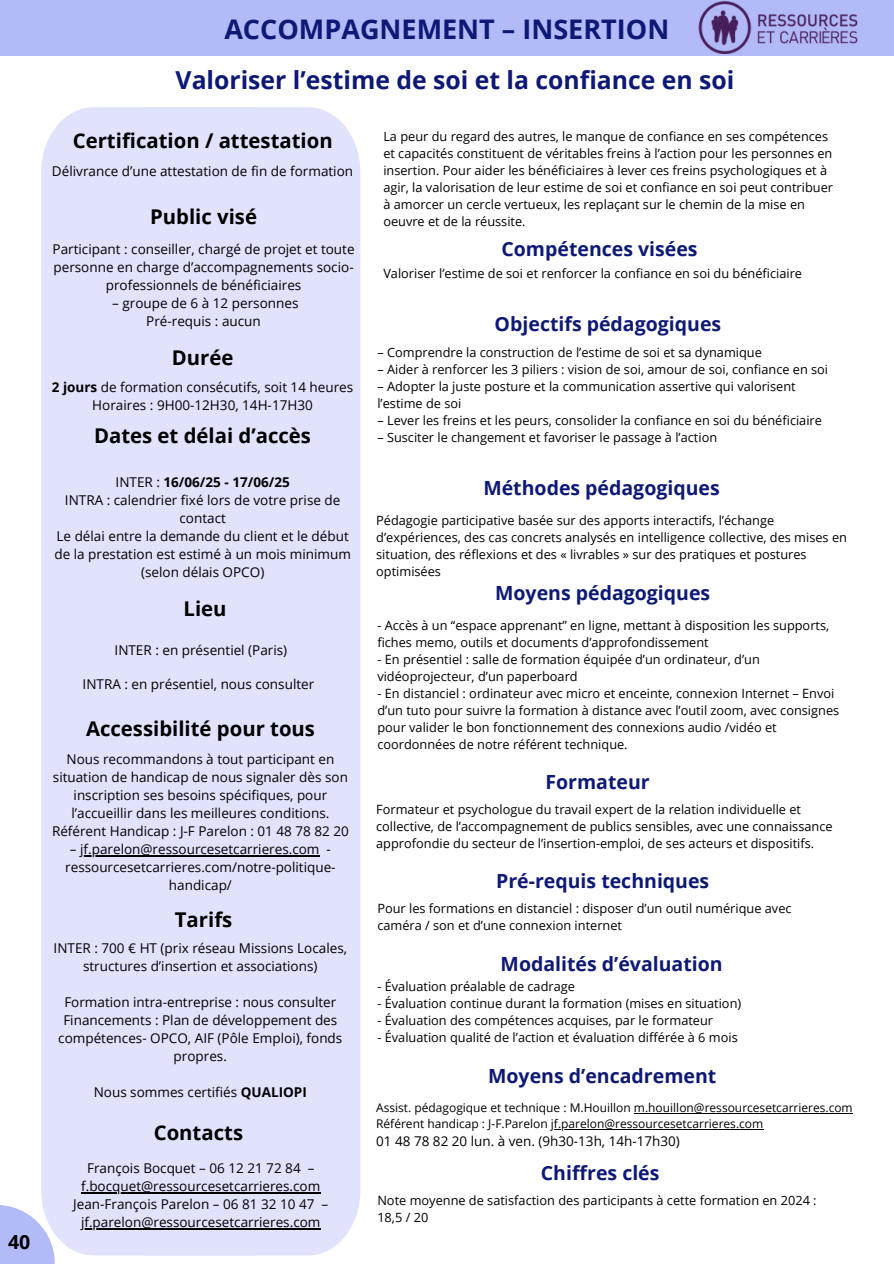
<style>
.page{position:relative;width:894px;height:1264px;background:#fff}
.page>*{position:absolute;margin:0;border:0;box-sizing:border-box;transform-origin:0 0}
.t1{font:700 27px "Open Sans";color:#0e1976}
.t2{font:700 24.75px "Open Sans";color:#0e1976}
.t3{font:700 20.25px "Open Sans";color:#000}
.t4{font:700 19.5px "Open Sans";color:#0e1976}
.t5{font:700 19.5px "Open Sans";color:#000}
.t6{font:13.5px/18px "Open Sans";color:#000;text-align:center}
.t7{font:12.75px/17px "Open Sans";color:#000}
.t8{font:12px/15.9px "Open Sans";color:#000}
.s1{font-weight:700}
</style>
<div class="page">
<div style="left:0;top:0;width:893px;height:55px;background:#b3baf8"></div>
<img style="left:698px;top:2px;width:160px;height:52px">
<svg style="left:304px;top:107px;width:56px;height:1148px;background:#e3e5fd"></svg>
<div style="left:304px;top:122px;width:44px;height:1118px;background:#e1e3fd"></div>
<div style="left:41px;top:107px;width:263px;height:1148px;background:#e1e3fd"></div>
<div style="left:53px;top:122px;width:239px;height:1118px;background:#e1e3fd"></div>
<hr style="left:81px;top:1192px;width:239px;height:1px;background:#000">
<hr style="left:81px;top:1228px;width:239px;height:1px;background:#000">
<hr style="left:80px;top:855px;width:239px;height:1px;background:#000">
<svg style="left:0;top:1204px;width:55px;height:59px;fill:#b3baf8"></svg>
<hr style="left:633px;top:1112px;width:219px;height:1px;background:#000">
<hr style="left:550px;top:1128px;width:213px;height:1px;background:#000">
<h3 class="t5" style="left:8px;top:1227px;width:24px">40</h3>
<h1 class="t1" style="left:224px;top:10px;width:446px">ACCOMPAGNEMENT – INSERTION</h1>
<h2 class="t2" style="left:175px;top:63px;width:560px">Valoriser l’estime de soi et la confiance en soi</h2>
<h3 class="t3" style="left:73px;top:126px;width:261px">Certification / attestation</h3>
<p class="t6" style="left:52px;top:161px;width:302px">Délivrance d’une attestation de fin de formation</p>
<h3 class="t3" style="left:150px;top:202px;width:108px">Public visé</h3>
<p class="t6" style="left:53px;top:240px;width:303px">Participant : conseiller, chargé de projet et toute personne en charge d’accompagnements socio&shy;professionnels de bénéficiaires</p>
<p class="t6" style="left:112px;top:294px;width:188px">– groupe de 6 à 12 personnes<br>Pré-requis : aucun</p>
<h3 class="t3" style="left:172px;top:343px;width:63px">Durée</h3>
<p class="t6" style="left:52px;top:377px;width:303px"><span class="s1">2 jours</span> de formation consécutifs, soit 14 heures<br>Horaires : 9H00-12H30, 14H-17H30</p>
<h3 class="t3" style="left:94px;top:422px;width:218px">Dates et délai d’accès</h3>
<p class="t6" style="left:54px;top:473px;width:298px">INTER : <span class="s1">16/06/25 - 17/06/25<br></span>INTRA : calendrier fixé lors de votre prise de contact<br>Le délai entre la demande du client et le début de la prestation est estimé à un mois minimum (selon délais OPCO)</p>
<h3 class="t3" style="left:183px;top:594px;width:45px">Lieu</h3>
<p class="t6" style="left:114px;top:641px;width:174px">INTER : en présentiel (Paris)</p>
<p class="t6" style="left:83px;top:674px;width:233px">INTRA : en présentiel, nous consulter</p>
<h3 class="t3" style="left:86px;top:714px;width:230px">Accessibilité pour tous</h3>
<p class="t6" style="left:52px;top:750px;width:298px">Nous recommandons à tout participant en situation de handicap de nous signaler dès son inscription ses besoins spécifiques, pour l’accueillir dans les meilleures conditions.<br>Référent Handicap : J-F Parelon : 01 48 78 82 20</p>
<p class="t6" style="left:65px;top:840px;width:272px">– jf.parelon@ressourcesetcarrieres.com - ressourcesetcarrieres.com/notre-politique&shy;handicap/</p>
<h3 class="t3" style="left:175px;top:905px;width:59px">Tarifs</h3>
<p class="t6" style="left:54px;top:939px;width:295px">INTER : 700 € HT (prix réseau Missions Locales, structures d’insertion et associations)</p>
<p class="t6" style="left:58px;top:993px;width:285px">Formation intra-entreprise : nous consulter Financements : Plan de développement des compétences- OPCO, AIF (Pôle Emploi), fonds propres.</p>
<p class="t6" style="left:94px;top:1083px;width:215px">Nous sommes certifiés <span class="s1">QUALIOPI</span></p>
<h3 class="t3" style="left:154px;top:1118px;width:91px">Contacts</h3>
<p class="t6" style="left:73px;top:1158px;width:256px">François Bocquet – 06 12 21 72 84 – f.bocquet@ressourcesetcarrieres.com Jean-François Parelon – 06 81 32 10 47 – jf.parelon@ressourcesetcarrieres.com</p>
<p class="t7" style="left:383px;top:127px;width:451px">La peur du regard des autres, le manque de confiance en ses compétences et capacités constituent de véritables freins à l’action pour les personnes en insertion. Pour aider les bénéficiaires à lever ces freins psychologiques et à agir, la valorisation de leur estime de soi et confiance en soi peut contribuer à amorcer un cercle vertueux, les replaçant sur le chemin de la mise en oeuvre et de la réussite.</p>
<h3 class="t4" style="left:501px;top:235px;width:198px">Compétences visées</h3>
<p class="t7" style="left:383px;top:265px;width:420px">Valoriser l’estime de soi et renforcer la confiance en soi du bénéficiaire</p>
<h3 class="t4" style="left:494px;top:310px;width:228px">Objectifs pédagogiques</h3>
<p class="t7" style="left:377px;top:343px;width:386px">– Comprendre la construction de l’estime de soi et sa dynamique</p>
<p class="t7" style="left:377px;top:360px;width:452px">– Aider à renforcer les 3 piliers : vision de soi, amour de soi, confiance en soi</p>
<p class="t7" style="left:377px;top:377px;width:420px">– Adopter la juste posture et la communication assertive qui valorisent l’estime de soi</p>
<p class="t7" style="left:377px;top:411px;width:446px">– Lever les freins et les peurs, consolider la confiance en soi du bénéficiaire</p>
<p class="t7" style="left:377px;top:428px;width:341px">– Susciter le changement et favoriser le passage à l’action</p>
<h3 class="t4" style="left:483px;top:474px;width:238px">Méthodes pédagogiques</h3>
<p class="t7" style="left:376px;top:512px;width:472px">Pédagogie participative basée sur des apports interactifs, l’échange d’expériences, des cas concrets analysés en intelligence collective, des mises en situation, des réflexions et des « livrables » sur des pratiques et postures optimisées</p>
<h3 class="t4" style="left:495px;top:579px;width:216px">Moyens pédagogiques</h3>
<p class="t7" style="left:377px;top:616px;width:453px">- Accès à un “espace apprenant” en ligne, mettant à disposition les supports, fiches memo, outils et documents d’approfondissement</p>
<p class="t7" style="left:377px;top:650px;width:384px">- En présentiel : salle de formation équipée d’un ordinateur, d’un vidéoprojecteur, d’un paperboard</p>
<p class="t7" style="left:377px;top:684px;width:463px">- En distanciel : ordinateur avec micro et enceinte, connexion Internet – Envoi d’un tuto pour suivre la formation à distance avec l’outil zoom, avec consignes pour valider le bon fonctionnement des connexions audio /vidéo et coordonnées de notre référent technique.</p>
<h3 class="t4" style="left:545px;top:768px;width:106px">Formateur</h3>
<p class="t7" style="left:376px;top:800px;width:458px">Formateur et psychologue du travail expert de la relation individuelle et collective, de l’accompagnement de publics sensibles, avec une connaissance approfondie du secteur de l’insertion-emploi, de ses acteurs et dispositifs.</p>
<h3 class="t4" style="left:496px;top:867px;width:215px">Pré-requis techniques</h3>
<p class="t7" style="left:377px;top:899px;width:415px">Pour les formations en distanciel : disposer d’un outil numérique avec caméra / son et d’une connexion internet</p>
<h3 class="t4" style="left:500px;top:949px;width:223px">Modalités d’évaluation</h3>
<p class="t7" style="left:377px;top:978px;width:199px">- Évaluation préalable de cadrage</p>
<p class="t7" style="left:377px;top:995px;width:365px">- Évaluation continue durant la formation (mises en situation)</p>
<p class="t7" style="left:377px;top:1012px;width:337px">- Évaluation des compétences acquises, par le formateur</p>
<p class="t7" style="left:377px;top:1029px;width:362px">- Évaluation qualité de l’action et évaluation différée à 6 mois</p>
<h3 class="t4" style="left:488px;top:1062px;width:229px">Moyens d’encadrement</h3>
<p class="t8" style="left:376px;top:1099px;width:478px">Assist. pédagogique et technique : M.Houillon m.houillon@ressourcesetcarrieres.com<br>Référent handicap : J-F.Parelon jf.parelon@ressourcesetcarrieres.com</p>
<p class="t6" style="left:376px;top:1131px;width:305px">01 48 78 82 20 lun. à ven. (9h30-13h, 14h-17h30)</p>
<h3 class="t4" style="left:540px;top:1159px;width:120px">Chiffres clés</h3>
<p class="t7" style="left:377px;top:1191px;width:440px">Note moyenne de satisfaction des participants à cette formation en 2024 :<br>18,5 / 20</p>
</div>
